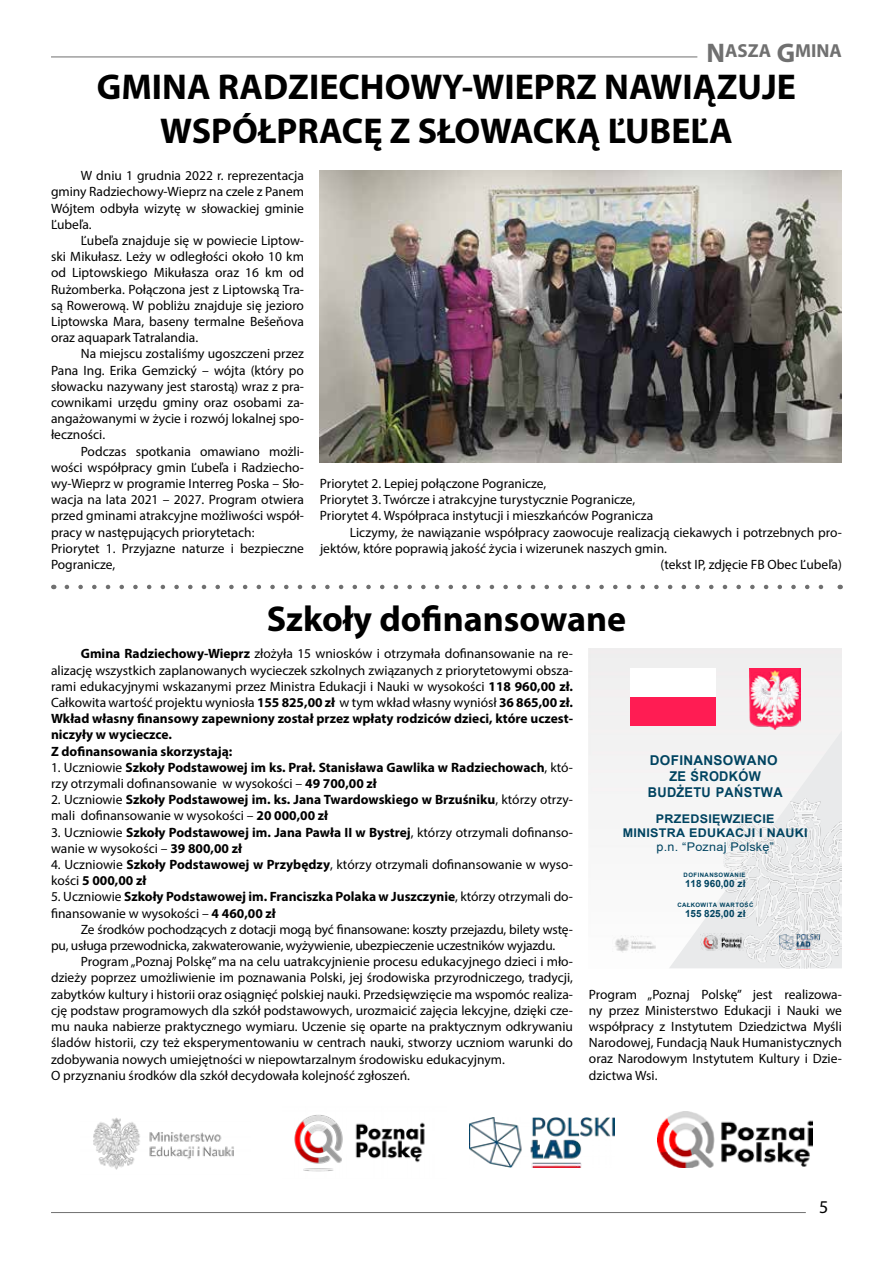
<style>
.page{position:relative;width:893px;height:1263px;background:#fff}
.page>*{position:absolute;margin:0;border:0;box-sizing:border-box;transform-origin:0 0}
.t1{font:700 36px/43.2px "Myriad Pro";color:#000;text-align:center}
.t2{font:700 18.9px "Myriad Pro";color:#707070}
.t3{font:18px "Myriad Pro";color:#000}
.t4{font:13.5px/16.2px "Myriad Pro";color:#000}
.t5{font:700 13.5px/16.2px "Myriad Pro";color:#000}
.t6{font:700 13.5px/16.2px "Arial";letter-spacing:.025em;color:#004360;text-align:center}
.t7{font:700 12px/13.8px "Arial";letter-spacing:.02em;color:#004360;text-align:center;scale:1.04 1}
.t8{font:12px "Arial";letter-spacing:.02em;color:#004360;scale:1.05 1}
.t9{font:700 9.9px "Arial";color:#004360}
.t10{font:700 6px "Arial";letter-spacing:.07em;color:#004360}
.s1{font-size:27px}
.s2{font-weight:700}
.s3{font-weight:400}
</style>
<div class="page">
<hr style="left:51px;top:57px;width:646px;height:1px;background:#707070">
<hr style="left:51px;top:1212px;width:755px;height:1px;background:#707070">
<img style="left:320px;top:170px;width:522px;height:292px">
<div style="left:589px;top:648px;width:253px;height:288px;background:#f3f2f2"></div>
<svg style="left:669px;top:730px;width:173px;height:238px"></svg>
<img style="left:724px;top:798px;width:118px;height:170px">
<img style="left:749px;top:669px;width:52px;height:60px">
<img style="left:751px;top:672px;width:47px;height:52px">
<div style="left:630px;top:669px;width:85px;height:28px;background:#fff"></div>
<div style="left:630px;top:697px;width:85px;height:28px;background:#ff1c53"></div>
<img style="left:615px;top:936px;width:41px;height:17px">
<img style="left:700px;top:934px;width:47px;height:18px">
<img style="left:780px;top:934px;width:39px;height:15px">
<img style="left:658px;top:1111px;width:154px;height:56px">
<img style="left:93px;top:1117px;width:141px;height:53px">
<img style="left:294px;top:1115px;width:131px;height:57px">
<img style="left:470px;top:1117px;width:145px;height:50px">
<svg style="left:67px;top:585px;width:757px;height:4px"></svg>
<h2 class="t2" style="left:706px;top:39px;width:137px"><span class="s1">N</span>ASZA <span class="s1">G</span>MINA</h2>
<h1 class="t1" style="left:97px;top:64px;width:701px">GMINA RADZIECHOWY-WIEPRZ NAWIĄZUJE<br>WSPÓŁPRACĘ Z SŁOWACKĄ ĽUBEĽA</h1>
<p class="t4" style="left:51px;top:167px;width:254px;text-align:justify;text-indent:30px">W dniu 1 grudnia 2022 r. reprezentacja gminy Radziechowy-Wieprz na czele z Panem Wójtem odbyła wizytę w słowackiej gminie Ľubeľa.</p>
<p class="t4" style="left:51px;top:232px;width:254px;text-align:justify;text-indent:30px">Ľubeľa znajduje się w powiecie Liptow&shy;ski Mikułasz. Leży w odległości około 10 km od Liptowskiego Mikułasza oraz 16 km od Rużomberka. Połączona jest z Liptowską Tra&shy;są Rowerową. W pobliżu znajduje się jezioro Liptowska Mara, baseny termalne Bešeňova oraz aquapark Tatralandia.</p>
<p class="t4" style="left:51px;top:346px;width:254px;text-align:justify;text-indent:30px">Na miejscu zostaliśmy ugoszczeni przez Pana Ing. Erika Gemzický – wójta (który po słowacku nazywany jest starostą) wraz z pra&shy;cownikami urzędu gminy oraz osobami za&shy;angażowanymi w życie i rozwój lokalnej spo&shy;łeczności.</p>
<p class="t4" style="left:51px;top:443px;width:254px;text-indent:30px">Podczas spotkania omawiano możli&shy;wości współpracy gmin Ľubeľa i Radziecho&shy;wy-Wieprz w programie Interreg Poska – Sło&shy;wacja na lata 2021 – 2027. Program otwiera przed gminami atrakcyjne możliwości współ&shy;pracy w następujących priorytetach:<br>Priorytet 1. Przyjazne naturze i bezpieczne Pogranicze,</p>
<p class="t4" style="left:320px;top:475px;width:228px">Priorytet 2. Lepiej połączone Pogranicze,</p>
<p class="t4" style="left:320px;top:491px;width:317px">Priorytet 3. Twórcze i atrakcyjne turystycznie Pogranicze,</p>
<p class="t4" style="left:320px;top:508px;width:335px">Priorytet 4. Współpraca instytucji i mieszkańców Pogranicza</p>
<p class="t4" style="left:350px;top:524px;width:494px">Liczymy, że nawiązanie współpracy zaowocuje realizacją ciekawych i potrzebnych pro-</p>
<p class="t4" style="left:320px;top:540px;width:348px">jektów, które poprawią jakość życia i wizerunek naszych gmin.</p>
<p class="t4" style="left:660px;top:556px;width:183px">(tekst IP, zdjęcie FB Obec Ľubeľa)</p>
<h1 class="t1" style="left:267px;top:596px;width:361px">Szkoły dofinansowane</h1>
<p class="t4" style="left:51px;top:646px;width:523px;text-indent:30px"><span class="s2">Gmina Radziechowy-Wieprz</span> złożyła 15 wniosków i otrzymała dofinansowanie na re&shy;alizację wszystkich zaplanowanych wycieczek szkolnych związanych z priorytetowymi obsza&shy;rami edukacyjnymi wskazanymi przez Ministra Edukacji i Nauki w wysokości <span class="s2">118 960,00 zł.<br></span>Całkowita wartość projektu wyniosła <span class="s2">155 825,00 zł</span> w tym wkład własny wyniósł <span class="s2">36 865,00 zł.<br>Wkład własny finansowy zapewniony został przez wpłaty rodziców dzieci, które uczest&shy;niczyły w wycieczce.<br>Z dofinansowania skorzystają:</span></p>
<p class="t5" style="left:51px;top:759px;width:523px"><span class="s3">1. Uczniowie</span> Szkoły Podstawowej im ks. Prał. Stanisława Gawlika w Radziechowach<span class="s3">, któ&shy;rzy otrzymali dofinansowanie w wysokości –</span> 49 700,00 zł</p>
<p class="t5" style="left:51px;top:791px;width:523px"><span class="s3">2. Uczniowie</span> Szkoły Podstawowej im. ks. Jana Twardowskiego w Brzuśniku<span class="s3">, którzy otrzy&shy;mali dofinansowanie w wysokości –</span> 20 000,00 zł</p>
<p class="t4" style="left:51px;top:824px;width:523px">3. Uczniowie <span class="s2">Szkoły Podstawowej im. Jana Pawła II w Bystrej</span>, którzy otrzymali dofinanso&shy;wanie w wysokości – <span class="s2">39 800,00 zł</span></p>
<p class="t4" style="left:51px;top:856px;width:523px">4. Uczniowie <span class="s2">Szkoły Podstawowej w Przybędzy</span>, którzy otrzymali dofinansowanie w wyso&shy;kości <span class="s2">5 000,00 zł</span></p>
<p class="t5" style="left:51px;top:888px;width:523px"><span class="s3">5. Uczniowie</span> Szkoły Podstawowej im. Franciszka Polaka w Juszczynie<span class="s3">, którzy otrzymali do&shy;finansowanie w wysokości –</span> 4 460,00 zł</p>
<p class="t4" style="left:51px;top:921px;width:523px;text-indent:30px">Ze środków pochodzących z dotacji mogą być finansowane: koszty przejazdu, bilety wstę&shy;pu, usługa przewodnicka, zakwaterowanie, wyżywienie, ubezpieczenie uczestników wyjazdu.</p>
<p class="t4" style="left:51px;top:953px;width:523px;text-indent:30px">Program „Poznaj Polskę” ma na celu uatrakcyjnienie procesu edukacyjnego dzieci i mło&shy;dzieży poprzez umożliwienie im poznawania Polski, jej środowiska przyrodniczego, tradycji, zabytków kultury i historii oraz osiągnięć polskiej nauki. Przedsięwzięcie ma wspomóc realiza&shy;cję podstaw programowych dla szkół podstawowych, urozmaicić zajęcia lekcyjne, dzięki cze&shy;mu nauka nabierze praktycznego wymiaru. Uczenie się oparte na praktycznym odkrywaniu śladów historii, czy też eksperymentowaniu w centrach nauki, stworzy uczniom warunki do zdobywania nowych umiejętności w niepowtarzalnym środowisku edukacyjnym.<br>O przyznaniu środków dla szkół decydowała kolejność zgłoszeń.</p>
<p class="t6" style="left:648px;top:752px;width:136px">DOFINANSOWANO<br>ZE ŚRODKÓW<br>BUDŻETU PAŃSTWA</p>
<p class="t7" style="left:623px;top:812px;width:179px">PRZEDSIĘWZIECIE<br>MINISTRA EDUKACJI I NAUKI</p>
<p class="t8" style="left:657px;top:839px;width:113px">p.n. “Poznaj Polskę”</p>
<p class="t10" style="left:684px;top:871px;width:63px">DOFINANSOWANIE</p>
<p class="t9" style="left:685px;top:877px;width:62px">118 960,00 zł</p>
<p class="t10" style="left:677px;top:900px;width:78px">CAŁKOWITA WARTOŚĆ</p>
<p class="t9" style="left:685px;top:907px;width:62px">155 825,00 zł</p>
<p class="t4" style="left:589px;top:986px;width:254px;text-align:justify">Program „Poznaj Polskę” jest realizowa&shy;ny przez Ministerstwo Edukacji i Nauki we współpracy z Instytutem Dziedzictwa Myśli Narodowej, Fundacją Nauk Humanistycznych oraz Narodowym Instytutem Kultury i Dzie&shy;dzictwa Wsi.</p>
<h3 class="t3" style="left:819px;top:1196px;width:11px">5</h3>
</div>
